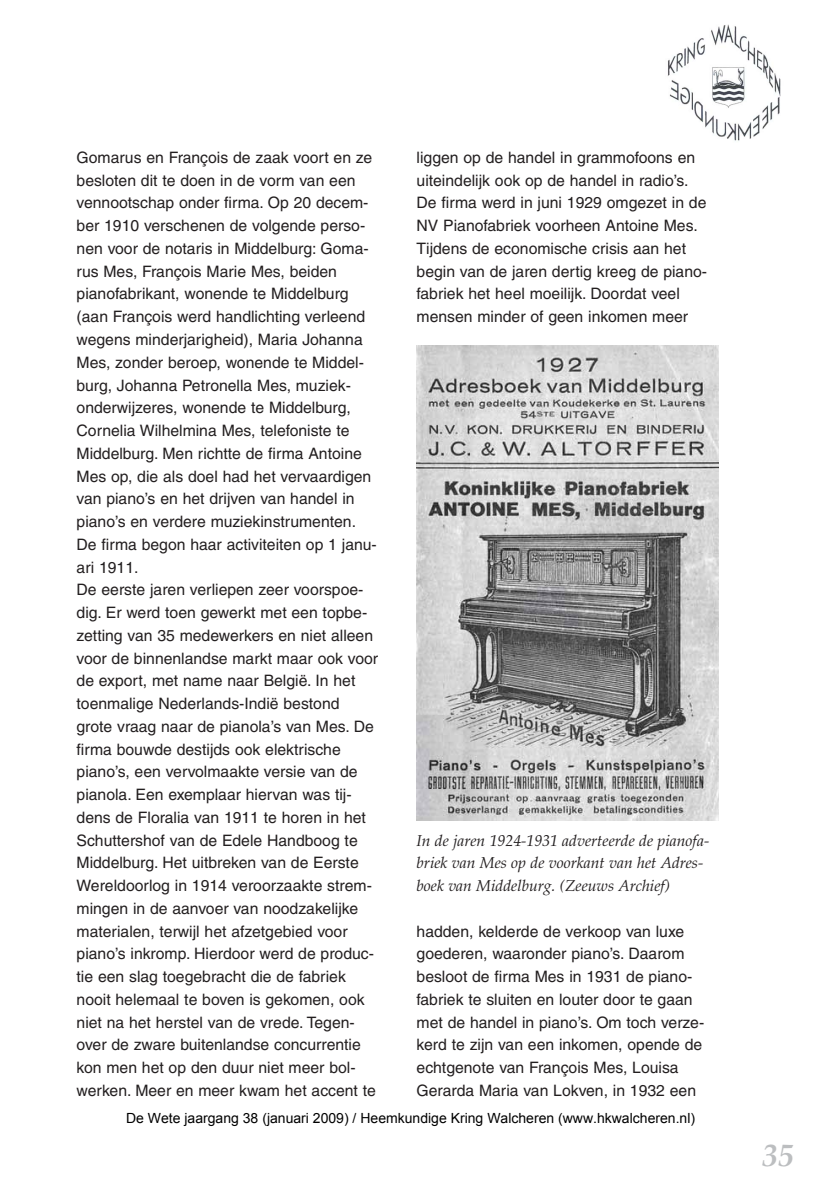
<style>
.page{position:relative;width:819px;height:1191px;background:#fff}
.page>*{position:absolute;margin:0;border:0;box-sizing:border-box;transform-origin:0 0}
.t1{font:italic 700 31.5px "Palatino";color:#bcbec0}
.t2{font:15.75px/22.8px "Helvetica";color:#231f20}
.t3{font:italic 15.75px/22.8px "Palatino";color:#231f20}
.t4{font:14px "Arial";color:#000}
</style>
<div class="page">
<img style="left:667px;top:24px;width:114px;height:117px">
<img style="left:416px;top:345px;width:302px;height:475px">
<p class="t2" style="left:77px;top:147px;width:303px">Gomarus en François de zaak voort en ze besloten dit te doen in de vorm van een vennootschap onder firma. Op 20 decem&shy;ber 1910 verschenen de volgende perso&shy;nen voor de notaris in Middelburg: Goma&shy;rus Mes, François Marie Mes, beiden pianofabrikant, wonende te Middelburg (aan François werd handlichting verleend wegens minderjarigheid), Maria Johanna Mes, zonder beroep, wonende te Middel&shy;burg, Johanna Petronella Mes, muziek&shy;onderwijzeres, wonende te Middelburg, Cornelia Wilhelmina Mes, telefoniste te Middelburg. Men richtte de firma Antoine Mes op, die als doel had het vervaardigen van piano’s en het drijven van handel in piano’s en verdere muziekinstrumenten.<br>De firma begon haar activiteiten op 1 janu&shy;ari 1911.<br>De eerste jaren verliepen zeer voorspoe&shy;dig. Er werd toen gewerkt met een topbe&shy;zetting van 35 medewerkers en niet alleen voor de binnenlandse markt maar ook voor de export, met name naar België. In het toenmalige Nederlands-Indië bestond grote vraag naar de pianola’s van Mes. De firma bouwde destijds ook elektrische piano’s, een vervolmaakte versie van de pianola. Een exemplaar hiervan was tij&shy;dens de Floralia van 1911 te horen in het Schuttershof van de Edele Handboog te Middelburg. Het uitbreken van de Eerste Wereldoorlog in 1914 veroorzaakte strem&shy;mingen in de aanvoer van noodzakelijke materialen, terwijl het afzetgebied voor piano’s inkromp. Hierdoor werd de produc&shy;tie een slag toegebracht die de fabriek nooit helemaal te boven is gekomen, ook niet na het herstel van de vrede. Tegen&shy;over de zware buitenlandse concurrentie kon men het op den duur niet meer bol&shy;werken. Meer en meer kwam het accent te</p>
<p class="t2" style="left:416px;top:147px;width:292px">liggen op de handel in grammofoons en uiteindelijk ook op de handel in radio’s.<br>De firma werd in juni 1929 omgezet in de NV Pianofabriek voorheen Antoine Mes.<br>Tijdens de economische crisis aan het begin van de jaren dertig kreeg de piano&shy;fabriek het heel moeilijk. Doordat veel mensen minder of geen inkomen meer</p>
<p class="t3" style="left:416px;top:830px;width:294px">In de jaren 1924-1931 adverteerde de pianofa&shy;briek van Mes op de voorkant van het Adres&shy;boek van Middelburg. (Zeeuws Archief)</p>
<p class="t2" style="left:416px;top:921px;width:289px">hadden, kelderde de verkoop van luxe goederen, waaronder piano’s. Daarom besloot de firma Mes in 1931 de piano&shy;fabriek te sluiten en louter door te gaan met de handel in piano’s. Om toch verze&shy;kerd te zijn van een inkomen, opende de echtgenote van François Mes, Louisa Gerarda Maria van Lokven, in 1932 een</p>
<p class="t4" style="left:126px;top:1109px;width:570px">De Wete jaargang 38 (januari 2009) / Heemkundige Kring Walcheren (www.hkwalcheren.nl)</p>
<h1 class="t1" style="left:762px;top:1143px;width:33px">35</h1>
</div>
